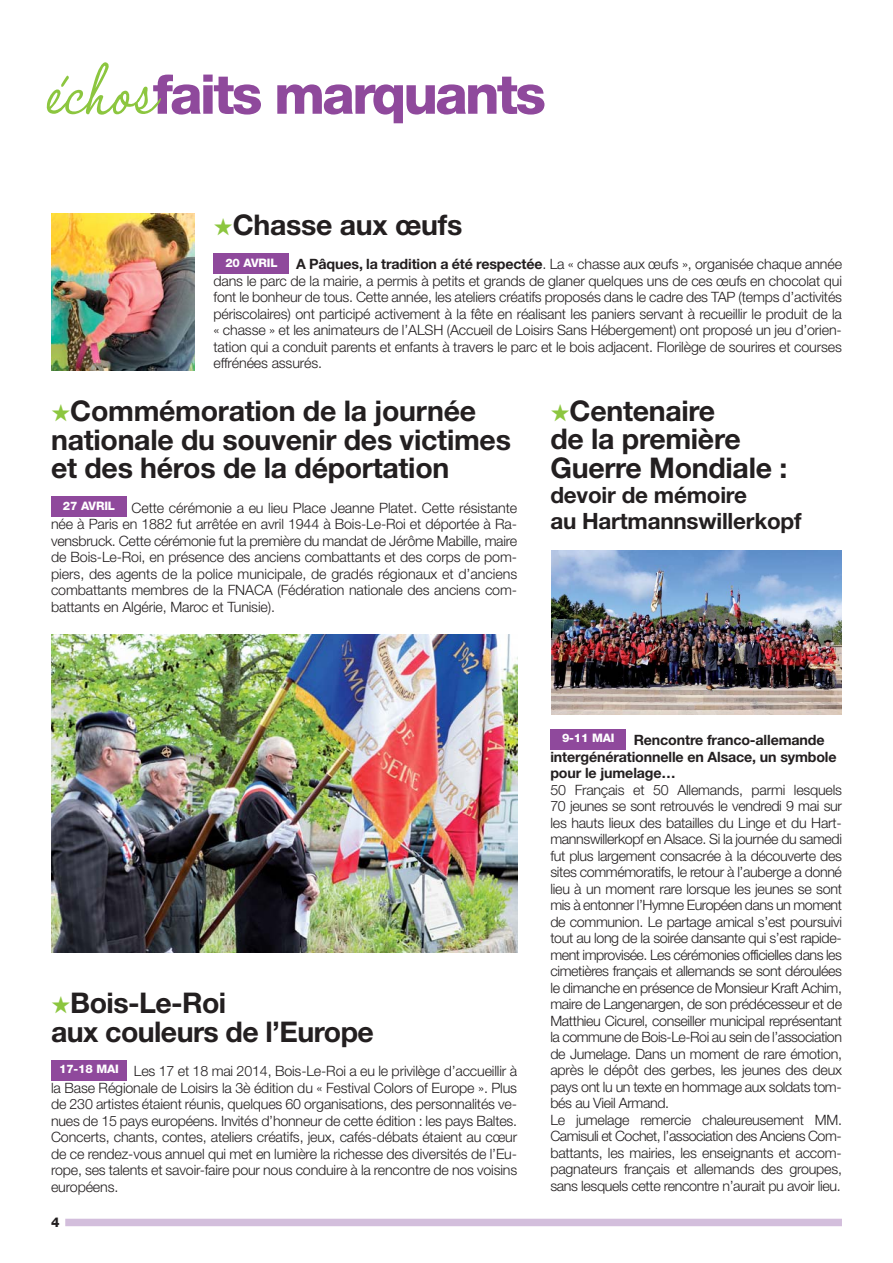
<style>
.page{position:relative;width:893px;height:1263px;background:#fff}
.page>*{position:absolute;margin:0;border:0;box-sizing:border-box;transform-origin:0 0}
.t1{font:800 54.9px "Helvetica Neue";letter-spacing:-.05em;color:#8f499c}
.t2{font:700 28.5px/28.5px "Helvetica Neue";letter-spacing:-.01em;color:#231f20}
.t3{font:700 22.5px/25.5px "Helvetica Neue";letter-spacing:-.01em;color:#231f20}
.t4{font:300 14.25px/16.5px "Helvetica Neue";letter-spacing:-.025em;color:#231f20;text-align:justify}
.t5{font:700 14.25px/16.5px "Helvetica Neue";letter-spacing:-.01em;color:#231f20}
.t6{font:800 13.5px "Helvetica Neue";color:#231f20}
.t7{font:800 11.7px "Helvetica Neue";letter-spacing:-.01em;color:#fff}
.s1{font-family:"Halo Handletter";font-weight:400;font-style:italic;font-size:93.9px;color:#8cc63f}
.s2{color:#8cc63f}
.s3{font-weight:700}
</style>
<div class="page">
<div style="left:65px;top:1219px;width:777px;height:7px;background:#d3bedc"></div>
<div style="left:213px;top:253px;width:76px;height:21px;background:#8f499c"></div>
<div style="left:550px;top:729px;width:76px;height:20px;background:#8f499c"></div>
<div style="left:51px;top:497px;width:76px;height:20px;background:#8f499c"></div>
<div style="left:51px;top:1060px;width:76px;height:20px;background:#8f499c"></div>
<img style="left:51px;top:634px;width:466px;height:318px">
<img style="left:51px;top:214px;width:143px;height:156px">
<img style="left:552px;top:550px;width:290px;height:164px">
<h1 class="t1" style="left:51px;top:75px;width:496px"><span class="s1">échos</span>faits marquants</h1>
<h2 class="t2" style="left:213px;top:213px;width:250px"><span class="s2">★</span>Chasse aux œufs</h2>
<p class="t4" style="left:213px;top:257px;width:630px;text-indent:83px"><span class="s3">A Pâques, la tradition a été respectée</span>. La « chasse aux œufs », organisée chaque année dans le parc de la mairie, a permis à petits et grands de glaner quelques uns de ces œufs en chocolat qui font le bonheur de tous. Cette année, les ateliers créatifs proposés dans le cadre des TAP (temps d’activités périscolaires) ont participé activement à la fête en réalisant les paniers servant à recueillir le produit de la « chasse » et les animateurs de l’ALSH (Accueil de Loisirs Sans Hébergement) ont proposé un jeu d’orien&shy;tation qui a conduit parents et enfants à travers le parc et le bois adjacent. Florilège de sourires et courses effrénées assurés.</p>
<p class="t7" style="left:225px;top:258px;width:54px">20 AVRIL</p>
<h2 class="t2" style="left:51px;top:399px;width:461px"><span class="s2">★</span>Commémoration de la journée nationale du souvenir des victimes et des héros de la déportation</h2>
<p class="t4" style="left:51px;top:501px;width:468px;text-indent:81px">Cette cérémonie a eu lieu Place Jeanne Platet. Cette résistante née à Paris en 1882 fut arrêtée en avril 1944 à Bois-Le-Roi et déportée à Ra&shy;vensbruck. Cette cérémonie fut la première du mandat de Jérôme Mabille, maire de Bois-Le-Roi, en présence des anciens combattants et des corps de pom&shy;piers, des agents de la police municipale, de gradés régionaux et d’anciens combattants membres de la FNACA (Fédération nationale des anciens com&shy;battants en Algérie, Maroc et Tunisie).</p>
<p class="t7" style="left:63px;top:502px;width:54px">27 AVRIL</p>
<h2 class="t2" style="left:550px;top:399px;width:238px"><span class="s2">★</span>Centenaire<br>de la première<br>Guerre Mondiale :</h2>
<h3 class="t3" style="left:550px;top:485px;width:253px">devoir de mémoire<br>au Hartmannswillerkopf</h3>
<h2 class="t2" style="left:51px;top:991px;width:324px"><span class="s2">★</span>Bois-Le-Roi<br>aux couleurs de l’Europe</h2>
<p class="t4" style="left:51px;top:1064px;width:468px;text-indent:83px">Les 17 et 18 mai 2014, Bois-Le-Roi a eu le privilège d’accueillir à la Base Régionale de Loisirs la 3è édition du « Festival Colors of Europe ». Plus de 230 artistes étaient réunis, quelques 60 organisations, des personnalités ve&shy;nues de 15 pays européens. Invités d’honneur de cette édition : les pays Baltes.<br>Concerts, chants, contes, ateliers créatifs, jeux, cafés-débats étaient au cœur de ce rendez-vous annuel qui met en lumière la richesse des diversités de l’Eu&shy;rope, ses talents et savoir-faire pour nous conduire à la rencontre de nos voisins européens.</p>
<p class="t7" style="left:59px;top:1065px;width:61px">17-18 MAI</p>
<p class="t6" style="left:51px;top:1217px;width:10px">4</p>
<p class="t7" style="left:562px;top:734px;width:54px">9-11 MAI</p>
<p class="t5" style="left:550px;top:733px;width:288px;text-indent:83px">Rencontre franco-allemande intergénérationnelle en Alsace, un symbole pour le jumelage…</p>
<p class="t4" style="left:550px;top:782px;width:293px;text-align:left">50 Français et 50 Allemands, parmi lesquels 70 jeunes se sont retrouvés le vendredi 9 mai sur les hauts lieux des batailles du Linge et du Hart&shy;mannswillerkopf en Alsace. Si la journée du samedi fut plus largement consacrée à la découverte des sites commémoratifs, le retour à l’auberge a donné lieu à un moment rare lorsque les jeunes se sont mis à entonner l’Hymne Européen dans un moment de communion. Le partage amical s’est poursuivi tout au long de la soirée dansante qui s’est rapide&shy;ment improvisée. Les cérémonies officielles dans les cimetières français et allemands se sont déroulées le dimanche en présence de Monsieur Kraft Achim, maire de Langenargen, de son prédécesseur et de Matthieu Cicurel, conseiller municipal représentant la commune de Bois-Le-Roi au sein de l’association de Jumelage. Dans un moment de rare émotion, après le dépôt des gerbes, les jeunes des deux pays ont lu un texte en hommage aux soldats tom&shy;bés au Vieil Armand.<br>Le jumelage remercie chaleureusement MM.<br>Camisuli et Cochet, l’association des Anciens Com&shy;battants, les mairies, les enseignants et accom - pagnateurs français et allemands des groupes, sans lesquels cette rencontre n’aurait pu avoir lieu.</p>
</div>
